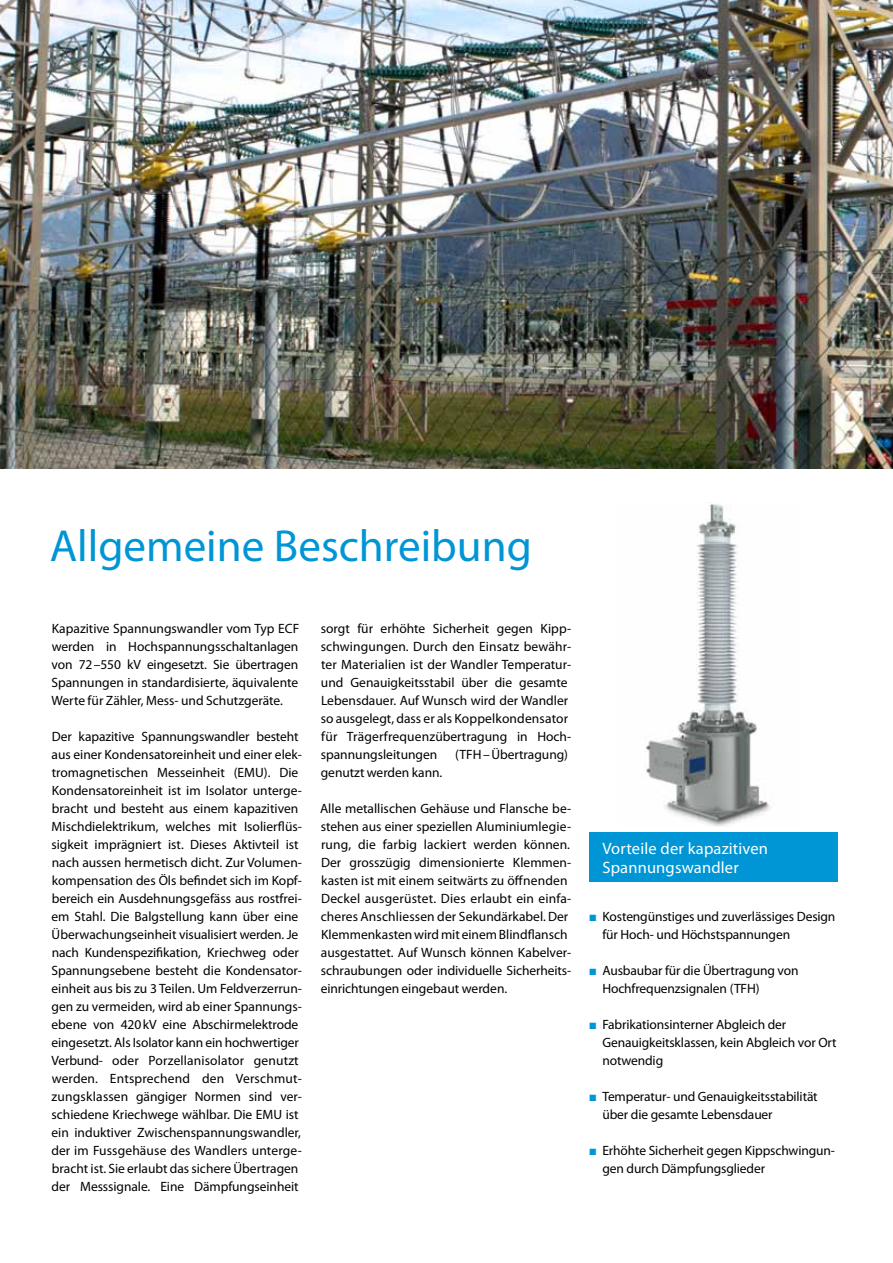
<style>
.page{position:relative;width:893px;height:1263px;background:#fff}
.page>*{position:absolute;margin:0;border:0;box-sizing:border-box;transform-origin:0 0}
.t1{font:45px "Myriad Pro";color:#0095d5}
.t2{font:16.5px/18.8px "Myriad Pro";letter-spacing:.01em;color:#fff}
.t3{font:13.5px/18px "Myriad Pro";color:#000}
.s1{color:#0095d5}
</style>
<div class="page">
<img style="left:646px;top:502px;width:125px;height:324px">
<img style="left:0;top:0;width:893px;height:469px">
<div style="left:590px;top:833px;width:248px;height:49px;background:#0095d5"></div>
<h1 class="t1" style="left:50px;top:518px;width:483px">Allgemeine Beschreibung</h1>
<p class="t3" style="left:51px;top:620px;width:249px;text-align:justify">Kapazitive Spannungswandler vom Typ ECF werden in Hochspannungsschaltanlagen von 72–550 kV eingesetzt. Sie übertragen Spannungen in standardisierte, äquivalente Werte für Zähler, Mess- und Schutzgeräte.</p>
<p class="t3" style="left:51px;top:728px;width:252px">Der kapazitive Spannungswandler besteht aus einer Kondensatoreinheit und einer elek&shy;tromagnetischen Messeinheit (EMU). Die Kondensatoreinheit ist im Isolator unterge&shy;bracht und besteht aus einem kapazitiven Mischdielektrikum, welches mit Isolierflüs&shy;sigkeit imprägniert ist. Dieses Aktivteil ist nach aussen hermetisch dicht. Zur Volumen&shy;kompensation des Öls befindet sich im Kopf&shy;bereich ein Ausdehnungsgefäss aus rostfrei&shy;em Stahl. Die Balgstellung kann über eine Überwachungseinheit visualisiert werden. Je nach Kundenspezifikation, Kriechweg oder Spannungsebene besteht die Kondensator&shy;einheit aus bis zu 3 Teilen. Um Feldverzerrun&shy;gen zu vermeiden, wird ab einer Spannungs&shy;ebene von 420kV eine Abschirmelektrode eingesetzt. Als Isolator kann ein hochwertiger Verbund- oder Porzellanisolator genutzt werden. Entsprechend den Verschmut&shy;zungsklassen gängiger Normen sind ver&shy;schiedene Kriechwege wählbar. Die EMU ist ein induktiver Zwischenspannungswandler, der im Fussgehäuse des Wandlers unterge&shy;bracht ist. Sie erlaubt das sichere Übertragen der Messsignale. Eine Dämpfungseinheit</p>
<p class="t3" style="left:321px;top:619px;width:252px">sorgt für erhöhte Sicherheit gegen Kipp&shy;schwingungen. Durch den Einsatz bewähr&shy;ter Materialien ist der Wandler Temperatur&shy;und Genauigkeitsstabil über die gesamte Lebensdauer. Auf Wunsch wird der Wandler so ausgelegt, dass er als Koppelkondensator für Trägerfrequenzübertragung in Hoch&shy;spannungsleitungen</p>
<p class="t3" style="left:455px;top:745px;width:115px">(TFH–Übertragung)</p>
<p class="t3" style="left:321px;top:763px;width:123px">genutzt werden kann.</p>
<p class="t3" style="left:320px;top:799px;width:253px">Alle metallischen Gehäuse und Flansche be&shy;stehen aus einer speziellen Aluminiumlegie&shy;rung, die farbig lackiert werden können.<br>Der grosszügig dimensionierte Klemmen&shy;kasten ist mit einem seitwärts zu öffnenden Deckel ausgerüstet. Dies erlaubt ein einfa&shy;cheres Anschliessen der Sekundärkabel. Der Klemmenkasten wird mit einem Blindflansch ausgestattet. Auf Wunsch können Kabelver&shy;schraubungen oder individuelle Sicherheits&shy;einrichtungen eingebaut werden.</p>
<p class="t2" style="left:602px;top:839px;width:167px">Vorteile der kapazitiven<br>Spannungswandler</p>
<p class="t3" style="left:602px;top:908px;width:234px;text-indent:-13px"><span class="s1">■</span> Kostengünstiges und zuverlässiges Design für Hoch- und Höchstspannungen</p>
<p class="t3" style="left:602px;top:962px;width:198px;text-indent:-13px"><span class="s1">■</span> Ausbaubar für die Übertragung von<br>Hochfrequenzsignalen (TFH)</p>
<p class="t3" style="left:602px;top:1016px;width:236px;text-indent:-13px"><span class="s1">■</span> Fabrikationsinterner Abgleich der<br>Genauigkeitsklassen, kein Abgleich vor Ort notwendig</p>
<p class="t3" style="left:602px;top:1088px;width:217px;text-indent:-13px"><span class="s1">■</span> Temperatur- und Genauigkeitsstabilität über die gesamte Lebensdauer</p>
<p class="t3" style="left:602px;top:1142px;width:234px;text-indent:-13px"><span class="s1">■</span> Erhöhte Sicherheit gegen Kippschwingun&shy;gen durch Dämpfungsglieder</p>
</div>
